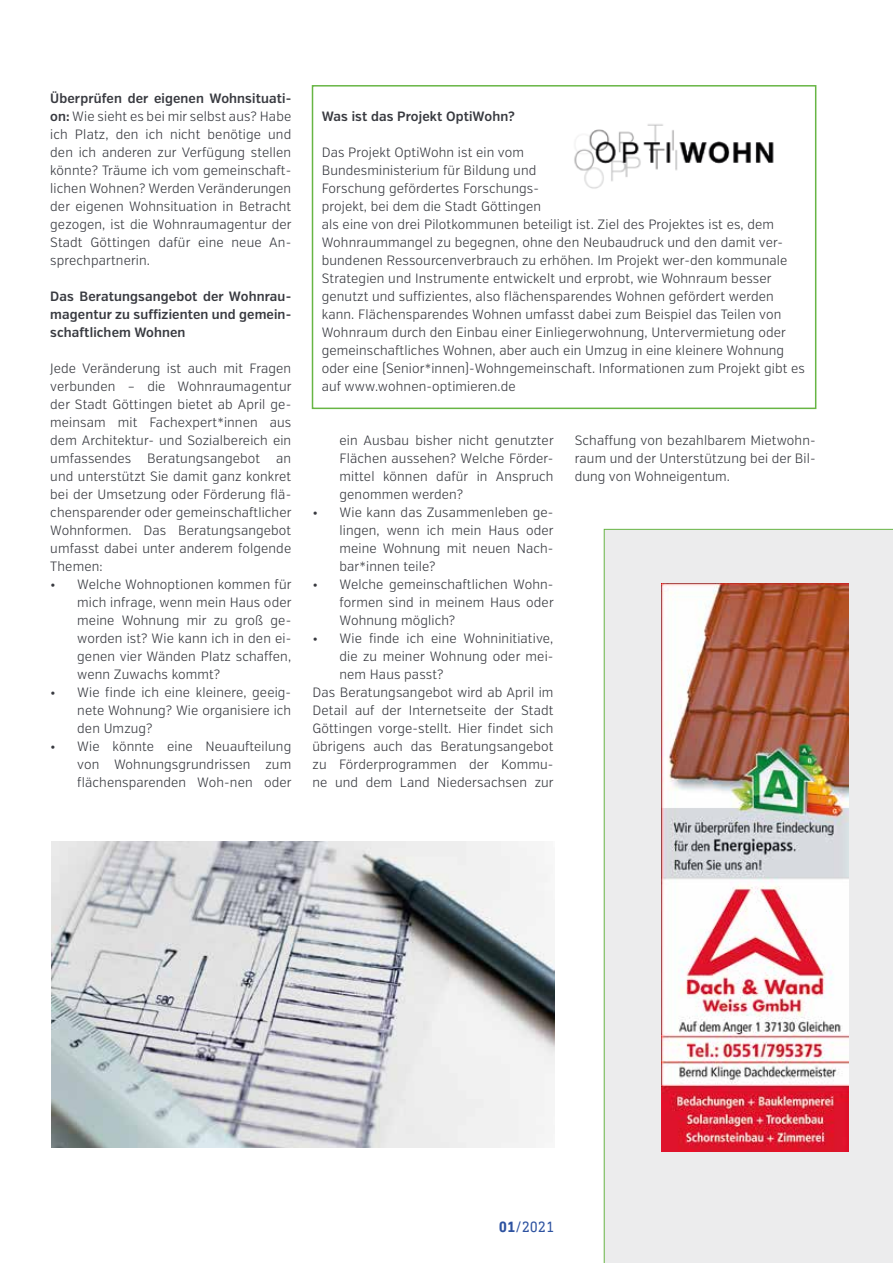
<style>
.page{position:relative;width:893px;height:1263px;background:#fff}
.page>*{position:absolute;margin:0;border:0;box-sizing:border-box;transform-origin:0 0}
.t1{font:15px "DIN Next Slab Pro";color:#2d52a0}
.t2{font:300 13.5px/18px "Verb Cond";letter-spacing:.01em;color:#383a40;text-align:justify}
.t3{font:600 13.5px/18px "Verb Cond";letter-spacing:.01em;color:#383a40;text-align:justify}
.s1{font-weight:600}
.s2{font-weight:700}
</style>
<div class="page">
<div style="left:312px;top:85px;width:504px;height:324px;border:2px solid #67b544"></div>
<img style="left:574px;top:124px;width:200px;height:65px">
<img style="left:51px;top:841px;width:503px;height:306px">
<div style="left:604px;top:529px;width:289px;height:734px;background:#ececed"></div>
<img style="left:661px;top:584px;width:187px;height:568px">
<p class="t2" style="left:50px;top:90px;width:243px"><span class="s1">Überprüfen der eigenen Wohnsituati&shy;on:</span> Wie sieht es bei mir selbst aus? Habe ich Platz, den ich nicht benötige und den ich anderen zur Verfügung stellen könnte? Träume ich vom gemeinschaft&shy;lichen Wohnen? Werden Veränderungen der eigenen Wohnsituation in Betracht gezogen, ist die Wohnraumagentur der Stadt Göttingen dafür eine neue An&shy;sprechpartnerin.</p>
<p class="t3" style="left:50px;top:288px;width:242px">Das Beratungsangebot der Wohnrau&shy;magentur zu suffizienten und gemein&shy;schaftlichem Wohnen</p>
<p class="t2" style="left:50px;top:360px;width:243px">Jede Veränderung ist auch mit Fragen verbunden – die Wohnraumagentur der Stadt Göttingen bietet ab April ge&shy;meinsam mit Fachexpert*innen aus dem Architektur- und Sozialbereich ein umfassendes Beratungsangebot an und unterstützt Sie damit ganz konkret bei der Umsetzung oder Förderung flä&shy;chensparender oder gemeinschaftlicher Wohnformen. Das Beratungsangebot umfasst dabei unter anderem folgende Themen:</p>
<p class="t2" style="left:77px;top:575px;width:216px;text-indent:-27px">• Welche Wohnoptionen kommen für mich infrage, wenn mein Haus oder meine Wohnung mir zu groß ge&shy;worden ist? Wie kann ich in den ei&shy;genen vier Wänden Platz schaffen, wenn Zuwachs kommt?</p>
<p class="t2" style="left:77px;top:683px;width:215px;text-indent:-27px">• Wie finde ich eine kleinere, geeig&shy;nete Wohnung? Wie organisiere ich den Umzug?</p>
<p class="t2" style="left:77px;top:737px;width:216px;text-indent:-27px">• Wie könnte eine Neuaufteilung von Wohnungsgrundrissen zum flächensparenden Woh-nen oder</p>
<p class="t3" style="left:322px;top:107px;width:195px">Was ist das Projekt OptiWohn?</p>
<p class="t2" style="left:322px;top:143px;width:485px;text-align:left">Das Projekt OptiWohn ist ein vom<br>Bundesministerium für Bildung und<br>Forschung gefördertes Forschungs-<br>projekt, bei dem die Stadt Göttingen<br>als eine von drei Pilotkommunen beteiligt ist. Ziel des Projektes ist es, dem Wohnraummangel zu begegnen, ohne den Neubaudruck und den damit ver&shy;bundenen Ressourcenverbrauch zu erhöhen. Im Projekt wer-den kommunale Strategien und Instrumente entwickelt und erprobt, wie Wohnraum besser genutzt und suffizientes, also flächensparendes Wohnen gefördert werden kann. Flächensparendes Wohnen umfasst dabei zum Beispiel das Teilen von Wohnraum durch den Einbau einer Einliegerwohnung, Untervermietung oder gemeinschaftliches Wohnen, aber auch ein Umzug in eine kleinere Wohnung oder eine (Senior*innen)-Wohngemeinschaft. Informationen zum Projekt gibt es auf www.wohnen-optimieren.de</p>
<p class="t2" style="left:339px;top:431px;width:216px">ein Ausbau bisher nicht genutzter Flächen aussehen? Welche Förder&shy;mittel können dafür in Anspruch genommen werden?</p>
<p class="t2" style="left:339px;top:503px;width:216px;text-indent:-27px">• Wie kann das Zusammenleben ge&shy;lingen, wenn ich mein Haus oder meine Wohnung mit neuen Nach&shy;bar*innen teile?</p>
<p class="t2" style="left:339px;top:575px;width:216px;text-indent:-27px">• Welche gemeinschaftlichen Wohn&shy;formen sind in meinem Haus oder Wohnung möglich?</p>
<p class="t2" style="left:312px;top:629px;width:242px">• Wie finde ich eine Wohninitiative,</p>
<p class="t2" style="left:339px;top:647px;width:215px">die zu meiner Wohnung oder mei-</p>
<p class="t2" style="left:339px;top:665px;width:106px">nem Haus passt?</p>
<p class="t2" style="left:312px;top:683px;width:242px">Das Beratungsangebot wird ab April im</p>
<p class="t2" style="left:312px;top:701px;width:242px">Detail auf der Internetseite der Stadt</p>
<p class="t2" style="left:312px;top:719px;width:242px">Göttingen vorge-stellt. Hier findet sich</p>
<p class="t2" style="left:312px;top:737px;width:242px">übrigens auch das Beratungsangebot</p>
<p class="t2" style="left:312px;top:755px;width:242px">zu Förderprogrammen der Kommu-</p>
<p class="t2" style="left:312px;top:773px;width:243px">ne und dem Land Niedersachsen zur</p>
<p class="t2" style="left:575px;top:431px;width:242px">Schaffung von bezahlbarem Mietwohn&shy;raum und der Unterstützung bei der Bil&shy;dung von Wohneigentum.</p>
<p class="t1" style="left:499px;top:1218px;width:57px"><span class="s2">01</span>/2021</p>
</div>
